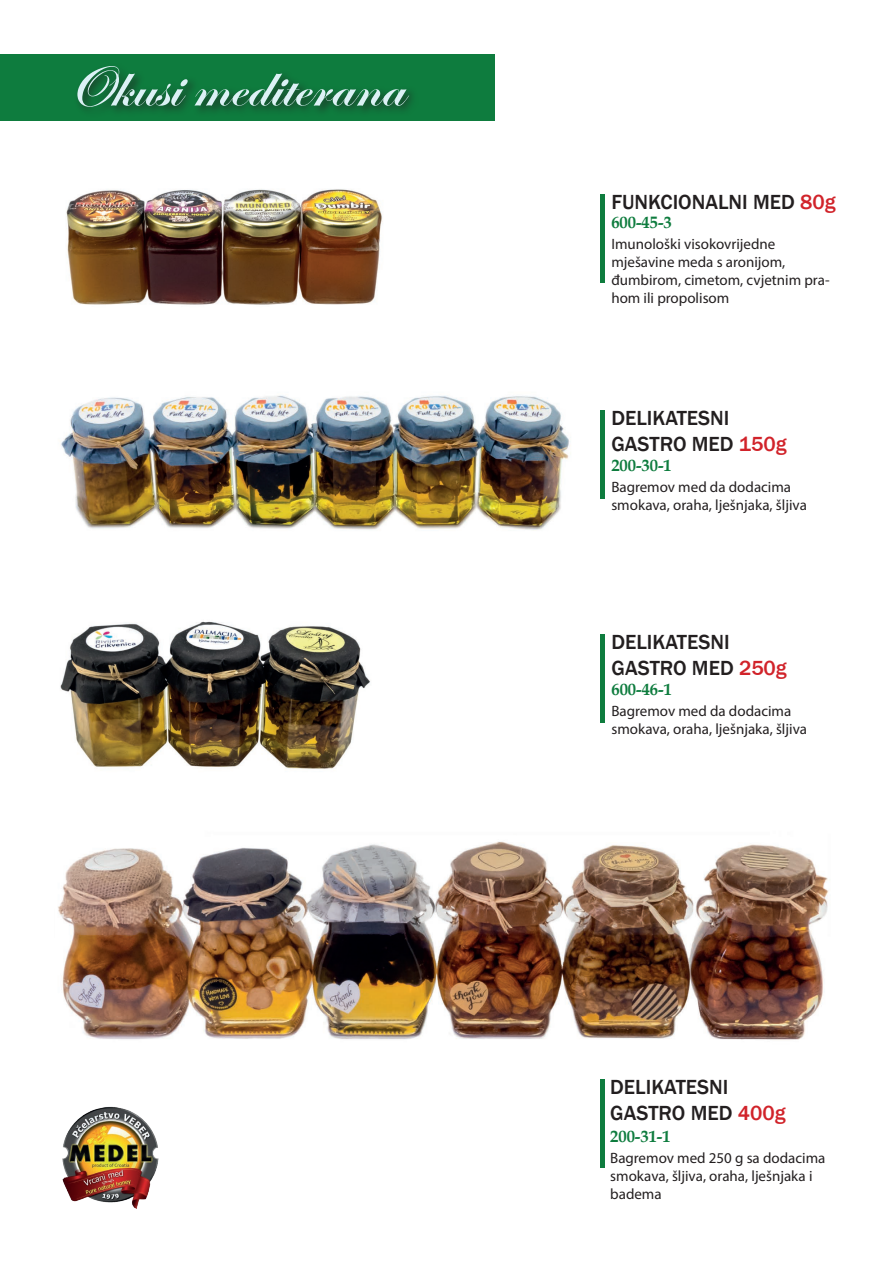
<style>
.page{position:relative;width:893px;height:1263px;background:#fff}
.page>*{position:absolute;margin:0;border:0;box-sizing:border-box;transform-origin:0 0}
.t1{font:700 60px "Edwardian Scr ITC";color:#dcf1f5}
.t2{font:500 21px/25.2px "Franklin Gothic";color:#231f20}
.t3{font:700 16.5px "Book Antiqua";color:#0e7c3e}
.t4{font:15px/18px "Myriad Pro";color:#231f20}
.s1{color:#d1232a}
</style>
<div class="page">
<div style="left:0;top:54px;width:495px;height:67px;background:#0e7c3e"></div>
<div style="left:74px;top:62px;width:346px;height:57px;background:#231f20;opacity:.75"></div>
<img style="left:62px;top:1106px;width:97px;height:103px">
<img style="left:61px;top:395px;width:510px;height:135px">
<img style="left:58px;top:841px;width:771px;height:199px">
<img style="left:66px;top:189px;width:317px;height:116px">
<img style="left:60px;top:621px;width:310px;height:148px">
<div style="left:600px;top:194px;width:5px;height:89px;background:#0e7c3e"></div>
<div style="left:600px;top:411px;width:5px;height:88px;background:#0e7c3e"></div>
<hr style="left:601px;top:635px;width:4px;height:88px;background:#0e7c3e">
<div style="left:600px;top:1080px;width:5px;height:88px;background:#0e7c3e"></div>
<h1 class="t1" style="left:63px;top:55px;width:342px">Okusi mediterana</h1>
<h2 class="t2" style="left:611px;top:190px;width:226px">FUNKCIONALNI MED <span class="s1">80g</span></h2>
<p class="t4" style="left:611px;top:235px;width:220px">Imunološki visokovrijedne mješavine meda s aronijom, đumbirom, cimetom, cvjetnim pra&shy;hom ili propolisom</p>
<p class="t3" style="left:611px;top:211px;width:62px">600-45-3</p>
<h2 class="t2" style="left:611px;top:406px;width:177px">DELIKATESNI<br>GASTRO MED <span class="s1">150g</span></h2>
<p class="t4" style="left:611px;top:478px;width:197px">Bagremov med da dodacima smokava, oraha, lješnjaka, šljiva</p>
<p class="t3" style="left:611px;top:454px;width:62px">200-30-1</p>
<h2 class="t2" style="left:611px;top:630px;width:177px">DELIKATESNI<br>GASTRO MED <span class="s1">250g</span></h2>
<p class="t4" style="left:611px;top:701px;width:197px">Bagremov med da dodacima smokava, oraha, lješnjaka, šljiva</p>
<p class="t3" style="left:611px;top:678px;width:62px">600-46-1</p>
<h2 class="t2" style="left:610px;top:1075px;width:177px">DELIKATESNI<br>GASTRO MED <span class="s1">400g</span></h2>
<p class="t4" style="left:610px;top:1149px;width:217px">Bagremov med 250 g sa dodacima smokava, šljiva, oraha, lješnjaka i badema</p>
<p class="t3" style="left:610px;top:1125px;width:62px">200-31-1</p>
</div>
